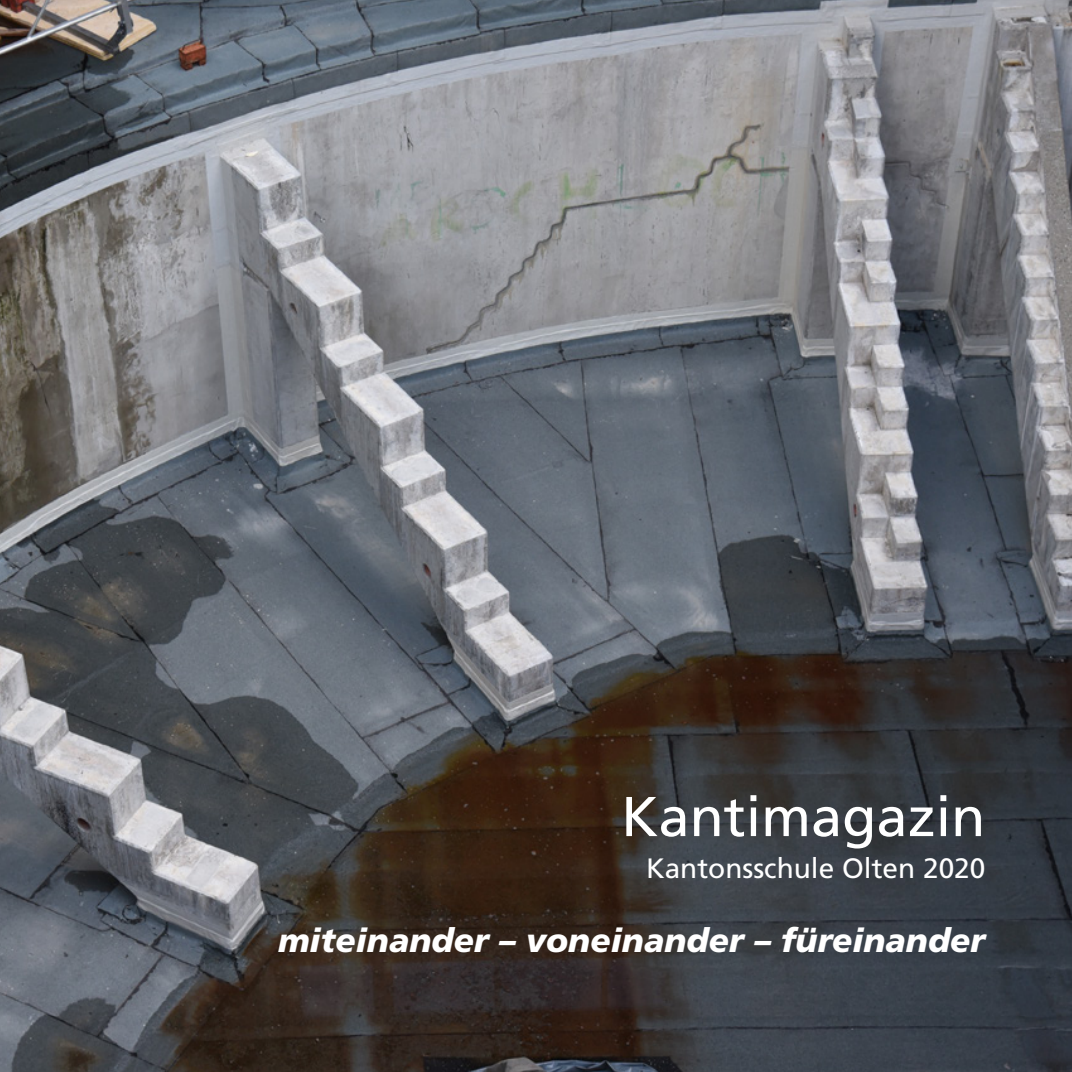
<style>
.page{position:relative;width:1072px;height:1072px;background:#fff}
.page>*{position:absolute;margin:0;border:0;box-sizing:border-box;transform-origin:0 0}
.t1{font:56px "Frutiger";color:#fff}
.t2{font:italic 900 33.25px "Frutiger";color:#fff}
.t3{font:28px "Frutiger";color:#fff}
</style>
<div class="page">
<img style="left:0;top:0;width:1071px;height:1071px">
<p class="t1" style="left:621px;top:783px;width:366px">Kantimagazin</p>
<p class="t3" style="left:646px;top:852px;width:341px">Kantonsschule Olten 2020</p>
<p class="t2" style="left:278px;top:920px;width:708px">miteinander – voneinander – füreinander</p>
</div>
